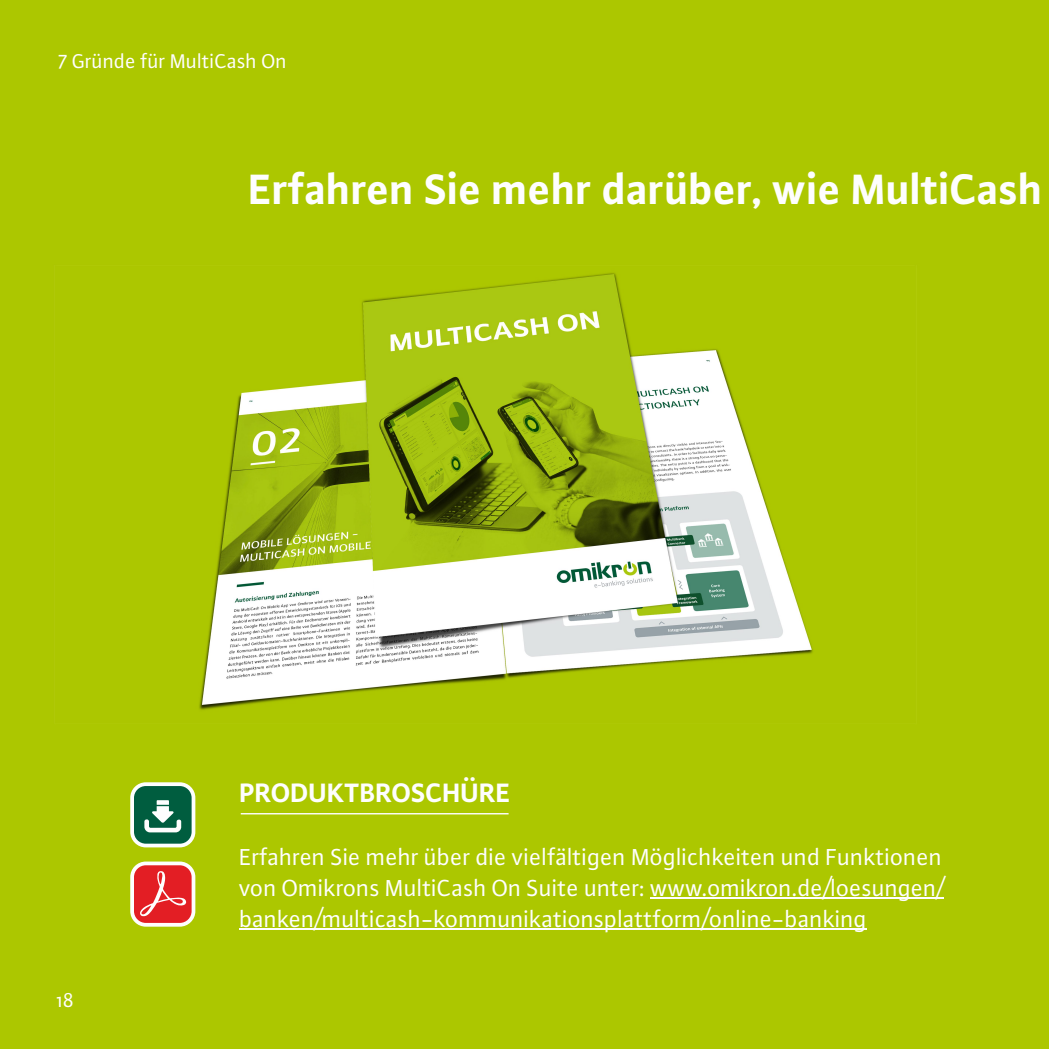
<style>
.page{position:relative;width:1049px;height:1049px;background:#fff}
.page>*{position:absolute;margin:0;border:0;box-sizing:border-box;transform-origin:0 0}
.t1{font:700 45px "Plus Sans OT";color:#fefefe}
.t2{font:700 28.25px "Plus Sans OT";color:#fefefe}
.t3{font:24.75px/31px "Plus Sans OT";color:#fefefe;text-align:justify}
.t4{font:21.25px "Plus Sans OT";color:#fefefe}
</style>
<div class="page">
<img style="left:0;top:0;width:1048px;height:1049px">
<hr style="left:1048px;top:0;width:1px;height:1049px;background:#acc700">
<hr style="left:650px;top:898px;width:294px;height:1px;background:#fefefe">
<hr style="left:239px;top:929px;width:628px;height:1px;background:#fefefe">
<div style="left:130px;top:861px;width:65px;height:66px;background:#e31e24;border:4px solid #fefefe;border-radius:14px"></div>
<svg style="left:140px;top:871px;width:47px;height:45px"></svg>
<div style="left:130px;top:782px;width:65px;height:65px;background:#005d3f;border:4px solid #fefefe;border-radius:14px"></div>
<svg style="left:144px;top:800px;width:37px;height:32px"></svg>
<hr style="left:241px;top:813px;width:268px;height:1px;background:#fefefe">
<p class="t4" style="left:58px;top:52px;width:230px">7 Gründe für MultiCash On</p>
<h1 class="t1" style="left:249px;top:169px;width:795px">Erfahren Sie mehr darüber, wie MultiCash</h1>
<p class="t2" style="left:239px;top:780px;width:273px">PRODUKTBROSCHÜRE</p>
<p class="t4" style="left:57px;top:991px;width:19px">18</p>
<p class="t3" style="left:239px;top:842px;width:706px">Erfahren Sie mehr über die vielfältigen Möglichkeiten und Funktionen von Omikrons MultiCash On Suite unter: www.omikron.de/loesungen/ banken/multicash-kommunikationsplattform/online-banking</p>
</div>
